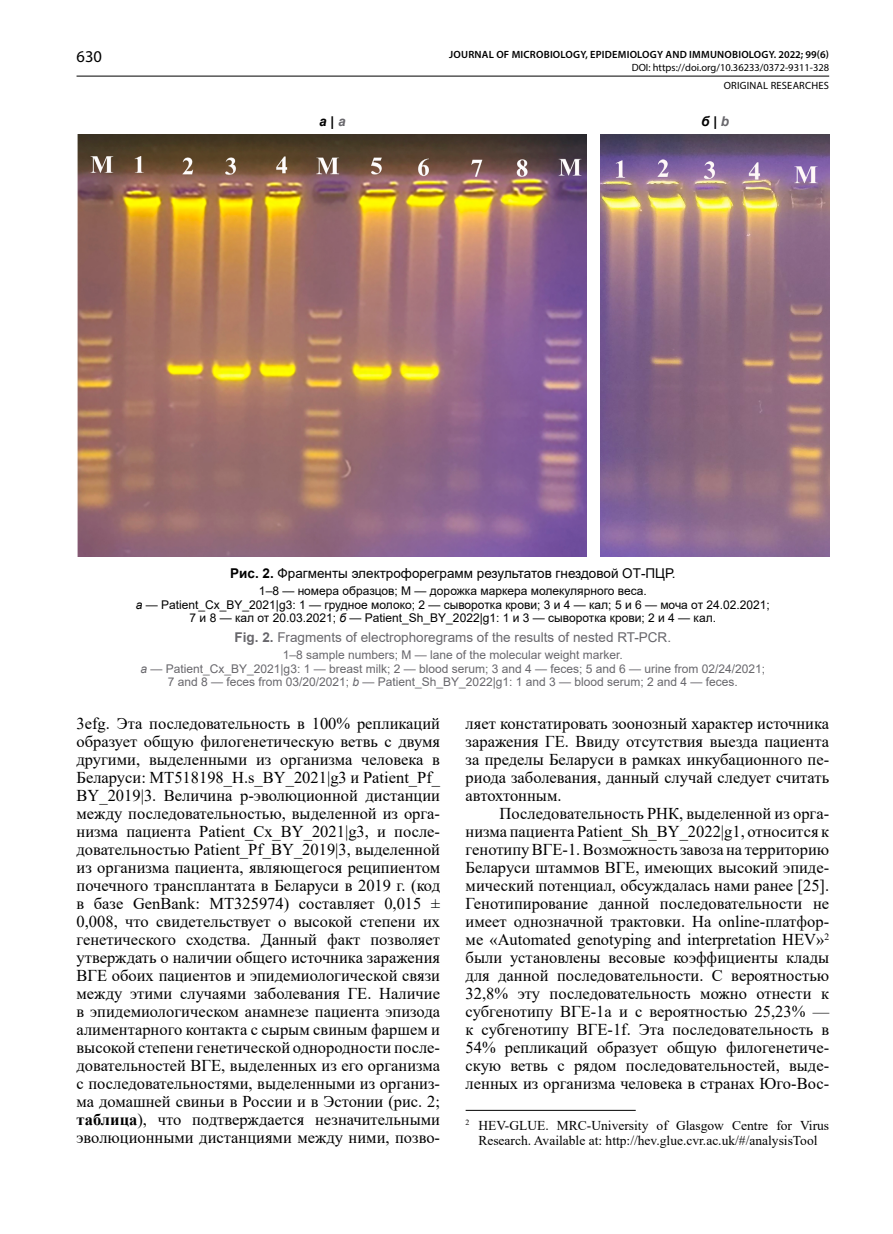
<style>
.page{position:relative;width:893px;height:1234px;background:#fff}
.page>*{position:absolute;margin:0;border:0;box-sizing:border-box;transform-origin:0 0}
.Основной_текст{font:16.5px/18px "Times New Roman";color:#000;text-align:justify}
.t1{font:16.5px "Myriad Pro";color:#000}
.Сноска{font:13.5px/15px "Times New Roman";color:#000;text-align:center}
.Подрисуночная{font:13.5px "Arial";color:#68676c}
.Подрисуночная-2{font:13.5px "Arial";color:#000}
.Подрисуночная-3{font:italic 700 13.5px "Arial";color:#000}
.Подрисуночная_мелкая{font:12px/13.5px "Arial";color:#68676c;text-align:center}
.Подрисуночная_мелкая-2{font:12px/13.5px "Arial";color:#000;text-align:center}
.t2{font:600 10.5px "Myriad Pro";letter-spacing:.02em;color:#000}
.t3{font:10.5px/17.7px "Myriad Pro";color:#000;text-align:right}
.s1{font-style:normal}
.s2{color:#68676c}
.s3{font-weight:700}
.s4{font-style:italic}
</style>
<div class="page">
<hr style="left:77px;top:76px;width:752px;height:1px;background:#000">
<hr style="left:466px;top:1109px;width:170px;height:1px;background:#000">
<img style="left:77px;top:135px;width:510px;height:421px">
<img style="left:600px;top:135px;width:229px;height:421px">
<p class="t1" style="left:77px;top:47px;width:27px">630</p>
<p class="t2" style="left:449px;top:48px;width:381px">JOURNAL OF MICROBIOLOGY, EPIDEMIOLOGY AND IMMUNOBIOLOGY. 2022; 99(6)</p>
<p class="t3" style="left:632px;top:59px;width:199px">DOI: https://doi.org/10.36233/0372-9311-328<br>ORIGINAL RESEARCHES</p>
<p class="Подрисуночная-3" style="left:319px;top:112px;width:28px">а <span class="s1">|</span> <span class="s2">a</span></p>
<p class="Подрисуночная-3" style="left:701px;top:112px;width:29px">б <span class="s1">|</span> <span class="s2">b</span></p>
<p class="Подрисуночная-2" style="left:230px;top:563px;width:447px"><span class="s3">Рис. 2.</span> Фрагменты электрофореграмм результатов гнездовой ОТ-ПЦР.</p>
<p class="Подрисуночная_мелкая-2" style="left:259px;top:584px;width:389px">1–8 — номера образцов; М — дорожка маркера молекулярного веса.</p>
<p class="Подрисуночная_мелкая-2" style="left:136px;top:597px;width:636px"><span class="s4">а</span> — Patient_Сх_BY_2021|g3: 1 — грудное молоко; 2 — сыворотка крови; 3 и 4 — кал; 5 и 6 — моча от 24.02.2021;<br>7 и 8 — кал от 20.03.2021; <span class="s4">б</span> — Patient_Sh_BY_2022|g1: 1 и 3 — сыворотка крови; 2 и 4 — кал.</p>
<p class="Подрисуночная" style="left:235px;top:627px;width:438px"><span class="s3">Fig. 2.</span> Fragments of electrophoregrams of the results of nested RT-PCR.</p>
<p class="Подрисуночная_мелкая" style="left:283px;top:648px;width:342px">1–8 sample numbers; M — lane of the molecular weight marker.</p>
<p class="Подрисуночная_мелкая" style="left:140px;top:661px;width:626px"><span class="s4">a</span> — Patient_Сх_BY_2021|g3: 1 — breast milk; 2 — blood serum; 3 and 4 — feces; 5 and 6 — urine from 02/24/2021;<br>7 and 8 — feces from 03/20/2021; <span class="s4">b</span> — Patient_Sh_BY_2022|g1: 1 and 3 — blood serum; 2 and 4 — feces.</p>
<p class="Основной_текст" style="left:77px;top:713px;width:365px">3efg. Эта последовательность в 100% репликаций образует общую филогенетическую ветвь с двумя другими, выделенными из организма человека в Беларуси: MT518198_H.s_BY_2021|g3 и Patient_Pf_ BY_2019|3. Величина р-эволюционной дистанции между последовательностью, выделенной из орга&shy;низма пациента Patient_Сх_BY_2021|g3, и после&shy;довательностью Patient_Pf_BY_2019|3, выделенной из организма пациента, являющегося реципиентом почечного трансплантата в Беларуси в 2019 г. (код в базе GenBank: MT325974) составляет 0,015 ± 0,008, что свидетельствует о высокой степени их генетического сходства. Данный факт позволяет утверждать о наличии общего источника заражения ВГЕ обоих пациентов и эпидемиологической связи между этими случаями заболевания ГЕ. Наличие в эпидемиологическом анамнезе пациента эпизода алиментарного контакта с сырым свиным фаршем и высокой степени генетической однородности после&shy;довательностей ВГЕ, выделенных из его организма с последовательностями, выделенными из организ&shy;ма домашней свиньи в России и в Эстонии (рис. 2; <span class="s3">таблица</span>), что подтверждается незначительными эволюционными дистанциями между ними, позво-</p>
<p class="Основной_текст" style="left:466px;top:713px;width:365px">ляет констатировать зоонозный характер источника заражения ГЕ. Ввиду отсутствия выезда пациента за пределы Беларуси в рамках инкубационного пе&shy;риода заболевания, данный случай следует считать автохтонным.</p>
<p class="Основной_текст" style="left:466px;top:803px;width:365px;text-indent:34px">Последовательность РНК, выделенной из орга&shy;низма пациента Patient_Sh_BY_2022|g1, относится к генотипу ВГЕ-1. Возможность завоза на территорию Беларуси штаммов ВГЕ, имеющих высокий эпиде&shy;мический потенциал, обсуждалась нами ранее [25].<br>Генотипирование данной последовательности не имеет однозначной трактовки. На online-платфор&shy;ме «Automated genotyping and interpretation HEV»<sup>2 </sup>были установлены весовые коэффициенты клады для данной последовательности. С вероятностью 32,8% эту последовательность можно отнести к субгенотипу ВГЕ-1a и с вероятностью 25,23% — к субгенотипу ВГЕ-1f. Эта последовательность в 54% репликаций образует общую филогенетиче&shy;скую ветвь с рядом последовательностей, выде&shy;ленных из организма человека в странах Юго-Вос-</p>
<p class="Сноска" style="left:466px;top:1116px;width:365px"><sup>2</sup> HEV-GLUE. MRC-University of Glasgow Centre for Virus<br>Research. Available at: http://hev.glue.cvr.ac.uk/#/analysisTool</p>
</div>
